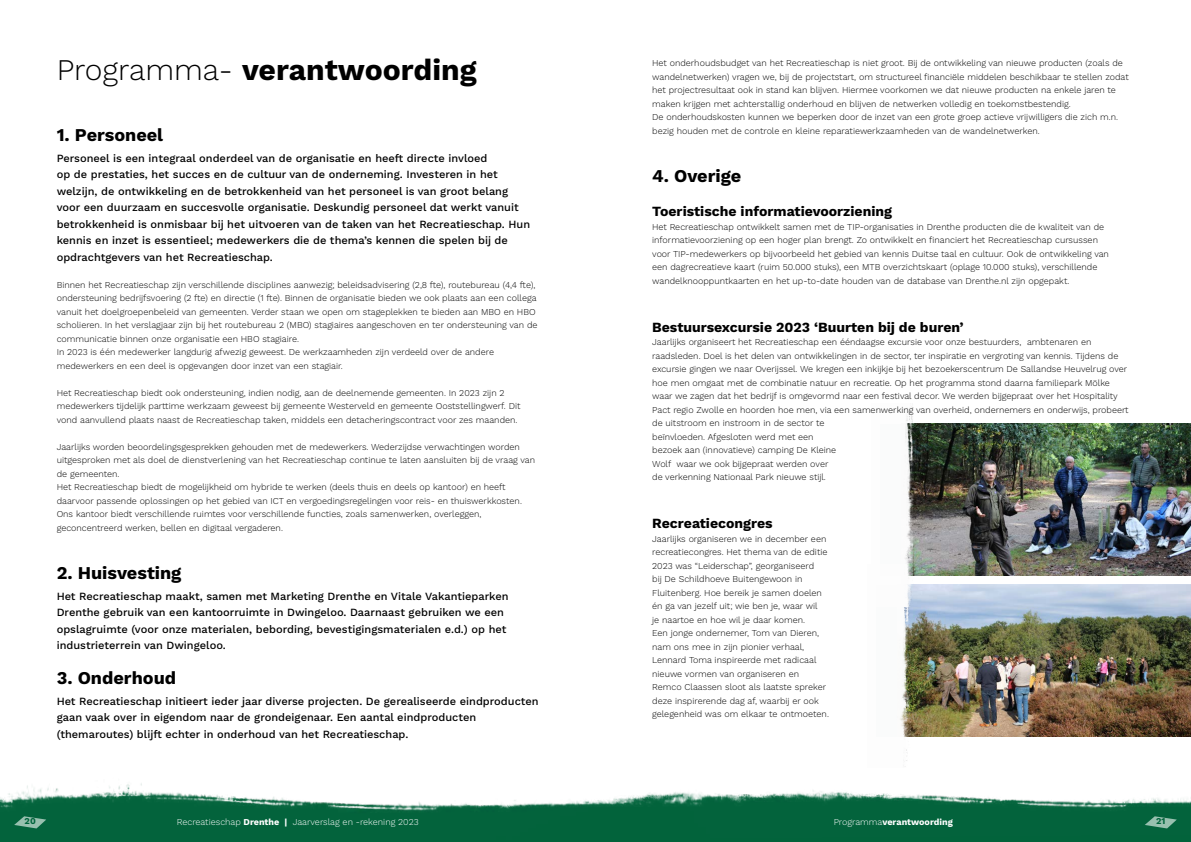
<style>
.page{position:relative;width:1191px;height:842px;background:#fff}
.page>*{position:absolute;margin:0;border:0;box-sizing:border-box;transform-origin:0 0}
.t1{font:700 30px "Work Sans";color:#000}
.t2{font:700 18px "Work Sans";color:#000}
.t3{font:700 14px "Work Sans";color:#000}
.t4{font:500 11px/16.5px "Work Sans";color:#000}
.t5{font:300 9px/13.5px "Work Sans";color:#000}
.t6{font:300 9px "Work Sans";color:#fff}
.t7{font:700 9px "Work Sans";color:#fff}
.t8{font:700 9px "Work Sans";color:#00643c}
.s1{font-weight:300}
.s2{font-weight:700}
</style>
<div class="page">
<img style="left:919px;top:585px;width:272px;height:151px">
<img style="left:923px;top:424px;width:268px;height:151px">
<img style="left:900px;top:607px;width:19px;height:154px">
<img style="left:905px;top:406px;width:18px;height:201px">
<img style="left:0;top:783px;width:1191px;height:59px">
<svg style="left:1144px;top:816px;width:32px;height:12px"></svg>
<svg style="left:14px;top:816px;width:32px;height:12px"></svg>
<h1 class="t1" style="left:57px;top:53px;width:421px"><span class="s1">Programma-</span> verantwoording</h1>
<h2 class="t2" style="left:57px;top:124px;width:108px">1. Personeel</h2>
<p class="t4" style="left:57px;top:150px;width:475px">Personeel is een integraal onderdeel van de organisatie en heeft directe invloed<br>op de prestaties, het succes en de cultuur van de onderneming. Investeren in het welzijn, de ontwikkeling en de betrokkenheid van het personeel is van groot belang voor een duurzaam en succesvolle organisatie. Deskundig personeel dat werkt vanuit betrokkenheid is onmisbaar bij het uitvoeren van de taken van het Recreatieschap. Hun kennis en inzet is essentieel; medewerkers die de thema’s kennen die spelen bij de opdrachtgevers van het Recreatieschap.</p>
<p class="t5" style="left:57px;top:278px;width:482px">Binnen het Recreatieschap zijn verschillende disciplines aanwezig; beleidsadvisering (2,8 fte), routebureau (4,4 fte), ondersteuning bedrijfsvoering (2 fte) en directie (1 fte). Binnen de organisatie bieden we ook plaats aan een collega vanuit het doelgroepenbeleid van gemeenten. Verder staan we open om stageplekken te bieden aan MBO en HBO scholieren. In het verslagjaar zijn bij het routebureau 2 (MBO) stagiaires aangeschoven en ter ondersteuning van de communicatie binnen onze organisatie een HBO stagiaire.<br>In 2023 is één medewerker langdurig afwezig geweest. De werkzaamheden zijn verdeeld over de andere medewerkers en een deel is opgevangen door inzet van een stagiair.</p>
<p class="t5" style="left:57px;top:386px;width:465px">Het Recreatieschap biedt ook ondersteuning, indien nodig, aan de deelnemende gemeenten. In 2023 zijn 2 medewerkers tijdelijk parttime werkzaam geweest bij gemeente Westerveld en gemeente Ooststellingwerf. Dit vond aanvullend plaats naast de Recreatieschap taken, middels een detacheringscontract voor zes maanden.</p>
<p class="t5" style="left:57px;top:440px;width:480px">Jaarlijks worden beoordelingsgesprekken gehouden met de medewerkers. Wederzijdse verwachtingen worden uitgesproken met als doel de dienstverlening van het Recreatieschap continue te laten aansluiten bij de vraag van de gemeenten.<br>Het Recreatieschap biedt de mogelijkheid om hybride te werken (deels thuis en deels op kantoor) en heeft daarvoor passende oplossingen op het gebied van ICT en vergoedingsregelingen voor reis- en thuiswerkkosten.<br>Ons kantoor biedt verschillende ruimtes voor verschillende functies, zoals samenwerken, overleggen, geconcentreerd werken, bellen en digitaal vergaderen.</p>
<h2 class="t2" style="left:57px;top:562px;width:126px">2. Huisvesting</h2>
<p class="t4" style="left:57px;top:588px;width:453px">Het Recreatieschap maakt, samen met Marketing Drenthe en Vitale Vakantieparken Drenthe gebruik van een kantoorruimte in Dwingeloo. Daarnaast gebruiken we een opslagruimte (voor onze materialen, bebording, bevestigingsmaterialen e.d.) op het industrieterrein van Dwingeloo.</p>
<h2 class="t2" style="left:57px;top:667px;width:121px">3. Onderhoud</h2>
<p class="t4" style="left:57px;top:693px;width:483px">Het Recreatieschap initieert ieder jaar diverse projecten. De gerealiseerde eindproducten gaan vaak over in eigendom naar de grondeigenaar. Een aantal eindproducten (themaroutes) blijft echter in onderhoud van het Recreatieschap.</p>
<p class="t5" style="left:652px;top:57px;width:478px">Het onderhoudsbudget van het Recreatieschap is niet groot. Bij de ontwikkeling van nieuwe producten (zoals de wandelnetwerken) vragen we, bij de projectstart, om structureel financiële middelen beschikbaar te stellen zodat het projectresultaat ook in stand kan blijven. Hiermee voorkomen we dat nieuwe producten na enkele jaren te maken krijgen met achterstallig onderhoud en blijven de netwerken volledig en toekomstbestendig.<br>De onderhoudskosten kunnen we beperken door de inzet van een grote groep actieve vrijwilligers die zich m.n. bezig houden met de controle en kleine reparatiewerkzaamheden van de wandelnetwerken.</p>
<h2 class="t2" style="left:652px;top:165px;width:91px">4. Overige</h2>
<h3 class="t3" style="left:652px;top:203px;width:241px">Toeristische informatievoorziening</h3>
<p class="t5" style="left:652px;top:220px;width:458px">Het Recreatieschap ontwikkelt samen met de TIP-organisaties in Drenthe producten die de kwaliteit van de informatievoorziening op een hoger plan brengt. Zo ontwikkelt en financiert het Recreatieschap cursussen voor TIP-medewerkers op bijvoorbeeld het gebied van kennis Duitse taal en cultuur. Ook de ontwikkeling van een dagrecreatieve kaart (ruim 50.000 stuks), een MTB overzichtskaart (oplage 10.000 stuks), verschillende wandelknooppuntkaarten en het up-to-date houden van de database van Drenthe.nl zijn opgepakt.</p>
<h3 class="t3" style="left:652px;top:319px;width:313px">Bestuursexcursie 2023 ‘Buurten bij de buren’</h3>
<p class="t5" style="left:652px;top:336px;width:478px">Jaarlijks organiseert het Recreatieschap een ééndaagse excursie voor onze bestuurders, ambtenaren en raadsleden. Doel is het delen van ontwikkelingen in de sector, ter inspiratie en vergroting van kennis. Tijdens de excursie gingen we naar Overijssel. We kregen een inkijkje bij het bezoekerscentrum De Sallandse Heuvelrug over hoe men omgaat met de combinatie natuur en recreatie. Op het programma stond daarna familiepark Mölke waar we zagen dat het bedrijf is omgevormd naar een festival decor. We werden bijgepraat over het Hospitality Pact regio Zwolle en hoorden hoe men, via een samenwerking van overheid, ondernemers en onderwijs, probeert de uitstroom en instroom in de sector te<br>beïnvloeden. Afgesloten werd met een<br>bezoek aan (innovatieve) camping De Kleine<br>Wolf waar we ook bijgepraat werden over<br>de verkenning Nationaal Park nieuwe stijl.</p>
<h3 class="t3" style="left:652px;top:515px;width:122px">Recreatiecongres</h3>
<p class="t5" style="left:652px;top:532px;width:178px">Jaarlijks organiseren we in december een recreatiecongres. Het thema van de editie 2023 was “Leiderschap”, georganiseerd<br>bij De Schildhoeve Buitengewoon in Fluitenberg. Hoe bereik je samen doelen én ga van jezelf uit; wie ben je, waar wil<br>je naartoe en hoe wil je daar komen.<br>Een jonge ondernemer, Tom van Dieren, nam ons mee in zijn pionier verhaal, Lennard Toma inspireerde met radicaal nieuwe vormen van organiseren en Remco Claassen sloot als laatste spreker deze inspirerende dag af, waarbij er ook gelegenheid was om elkaar te ontmoeten.</p>
<p class="t8" style="left:25px;top:816px;width:13px">20</p>
<p class="t6" style="left:177px;top:817px;width:243px">Recreatieschap <span class="s2">Drenthe |</span> Jaarverslag en -rekening 2023</p>
<p class="t8" style="left:1156px;top:816px;width:11px">21</p>
<p class="t7" style="left:833px;top:817px;width:121px"><span class="s1">Programma</span>verantwoording</p>
</div>
